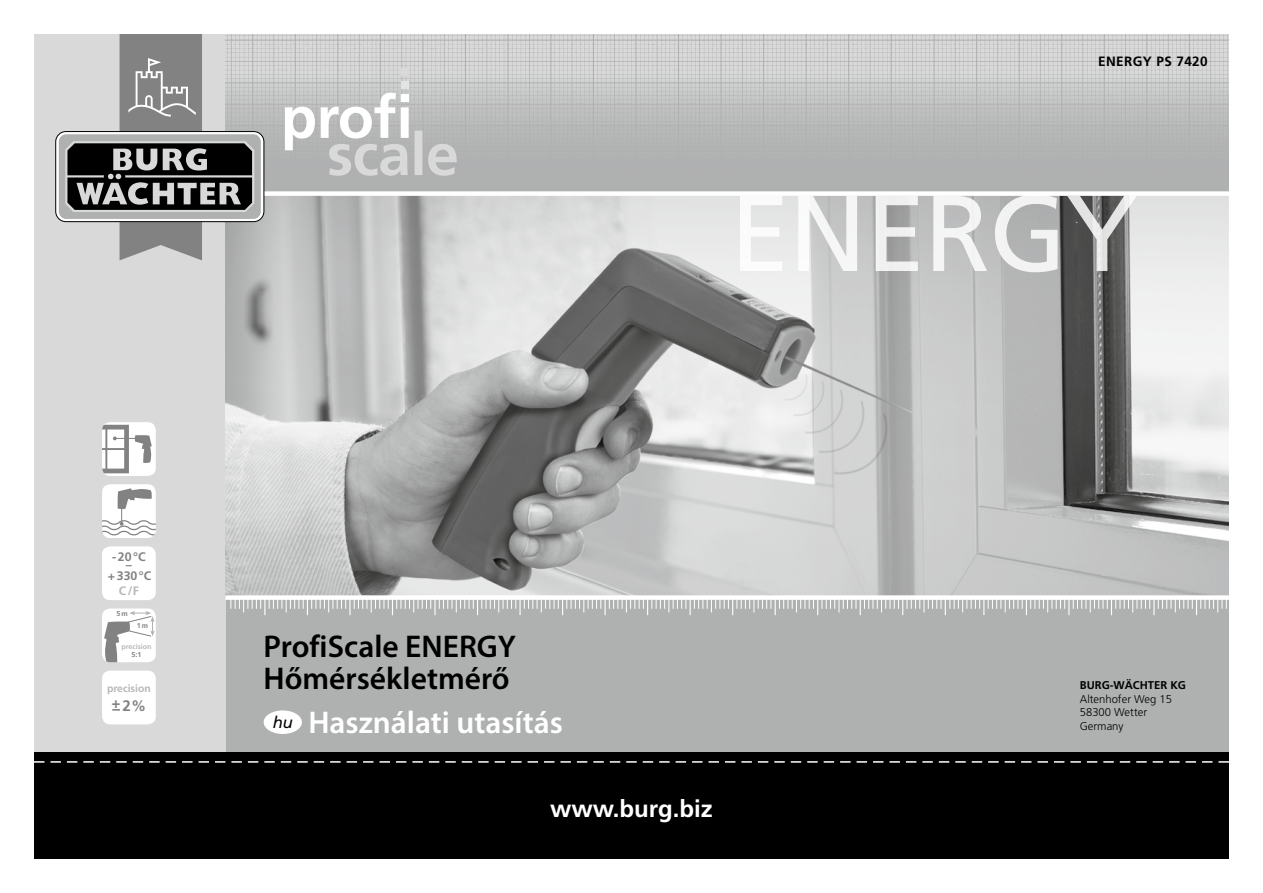
<style>
.page{position:relative;width:1263px;height:893px;background:#fff}
.page>*{position:absolute;margin:0;border:0;box-sizing:border-box;transform-origin:0 0}
.t1{font:107.85px "Frutiger";letter-spacing:-.01em;color:#fff}
.t2{font:600 31.5px/31.5px "Myriad Pro";color:#000}
.t3{font:600 31.5px "Myriad Pro";color:#fff}
.t4{font:700 24px "Frutiger";color:#fff}
.t5{font:700 15.15px "Frutiger";color:#818281}
.t6{font:700 13.5px "Frutiger";letter-spacing:.03em;color:#000}
.t7{font:700 12.3px/10.6px "Frutiger";color:#818281;text-align:center}
.t8{font:700 12.3px "Frutiger";color:#b7b8b9}
.t9{font:300 11.25px/13.5px "Frutiger";color:#000}
.t10{font:700 11.25px "Frutiger";color:#000}
.t11{font:700 10.5px "Frutiger";color:#b7b8b9}
.t12{font:700 7.05px "Frutiger";color:#b7b8b9}
.t13{font:700 7.05px "Frutiger";color:#818281}
</style>
<div class="page">
<div style="left:225px;top:597px;width:1004px;height:156px;background:#afb0b0"></div>
<div style="left:34px;top:34px;width:191px;height:825px;background:#d9d9da"></div>
<img style="left:254px;top:34px;width:975px;height:157px">
<div style="left:34px;top:753px;width:1195px;height:106px;background:#000"></div>
<svg style="left:225px;top:196px;width:1004px;height:399px;background:#b8b8b8"></svg>
<svg style="left:34px;top:761px;width:1195px;height:2px"></svg>
<svg style="left:231px;top:600px;width:996px;height:15px"></svg>
<div style="left:401px;top:81px;width:8px;height:8px;background:#e2e3e3"></div>
<div style="left:401px;top:68px;width:8px;height:8px;background:#d9d9da"></div>
<svg style="left:285px;top:93px;width:172px;height:83px"></svg>
<div style="left:225px;top:595px;width:1004px;height:5px;background:#fff"></div>
<div style="left:59px;top:134px;width:202px;height:85px;background:#afb0b0;border-radius:7px"></div>
<svg style="left:65px;top:34px;width:189px;height:226px"></svg>
<svg style="left:102px;top:422px;width:54px;height:54px"></svg>
<svg style="left:102px;top:425px;width:50px;height:48px;background:#d3d3d3"></svg>
<div style="left:102px;top:484px;width:54px;height:54px;background:#fff;border-radius:8px"></div>
<svg style="left:102px;top:487px;width:54px;height:50px"></svg>
<div style="left:102px;top:546px;width:54px;height:54px;background:#fff;border-radius:8px"></div>
<div style="left:102px;top:608px;width:54px;height:54px;background:#fff;border-radius:8px"></div>
<svg style="left:103px;top:611px;width:52px;height:51px"></svg>
<div style="left:102px;top:671px;width:54px;height:53px;background:#fff;border-radius:8px"></div>
<svg style="left:112px;top:709px;width:8px;height:2px"></svg>
<div style="left:264px;top:710px;width:38px;height:24px;background:#fff;border-radius:50%"></div>
<p class="t7" style="left:112px;top:551px;width:35px">-20°C</p>
<p class="t7" style="left:108px;top:560px;width:45px">– +330°C</p>
<p class="t8" style="left:119px;top:584px;width:22px">C/F</p>
<p class="t13" style="left:137px;top:622px;width:13px">1m</p>
<p class="t13" style="left:116px;top:609px;width:13px">5m</p>
<p class="t12" style="left:122px;top:643px;width:31px">precision</p>
<p class="t13" style="left:132px;top:650px;width:11px">5:1</p>
<p class="t11" style="left:107px;top:683px;width:45px">precision</p>
<h3 class="t5" style="left:112px;top:696px;width:36px">+2%</h3>
<p class="t6" style="left:1098px;top:53px;width:111px">ENERGY PS 7420</p>
<h1 class="t1" style="left:730px;top:170px;width:409px">ENERGY</h1>
<h2 class="t2" style="left:264px;top:630px;width:254px">ProfiScale ENERGY<br>Hőmérsékletmérő</h2>
<h2 class="t3" style="left:273px;top:702px;width:292px"><sup>hu</sup> Használati utasítás</h2>
<h3 class="t4" style="left:550px;top:795px;width:164px">www.burg.biz</h3>
<p class="t10" style="left:1080px;top:679px;width:108px">BURG-WÄCHTER KG</p>
<p class="t9" style="left:1080px;top:692px;width:94px">Altenhofer Weg 15<br>58300 Wetter<br>Germany</p>
</div>
